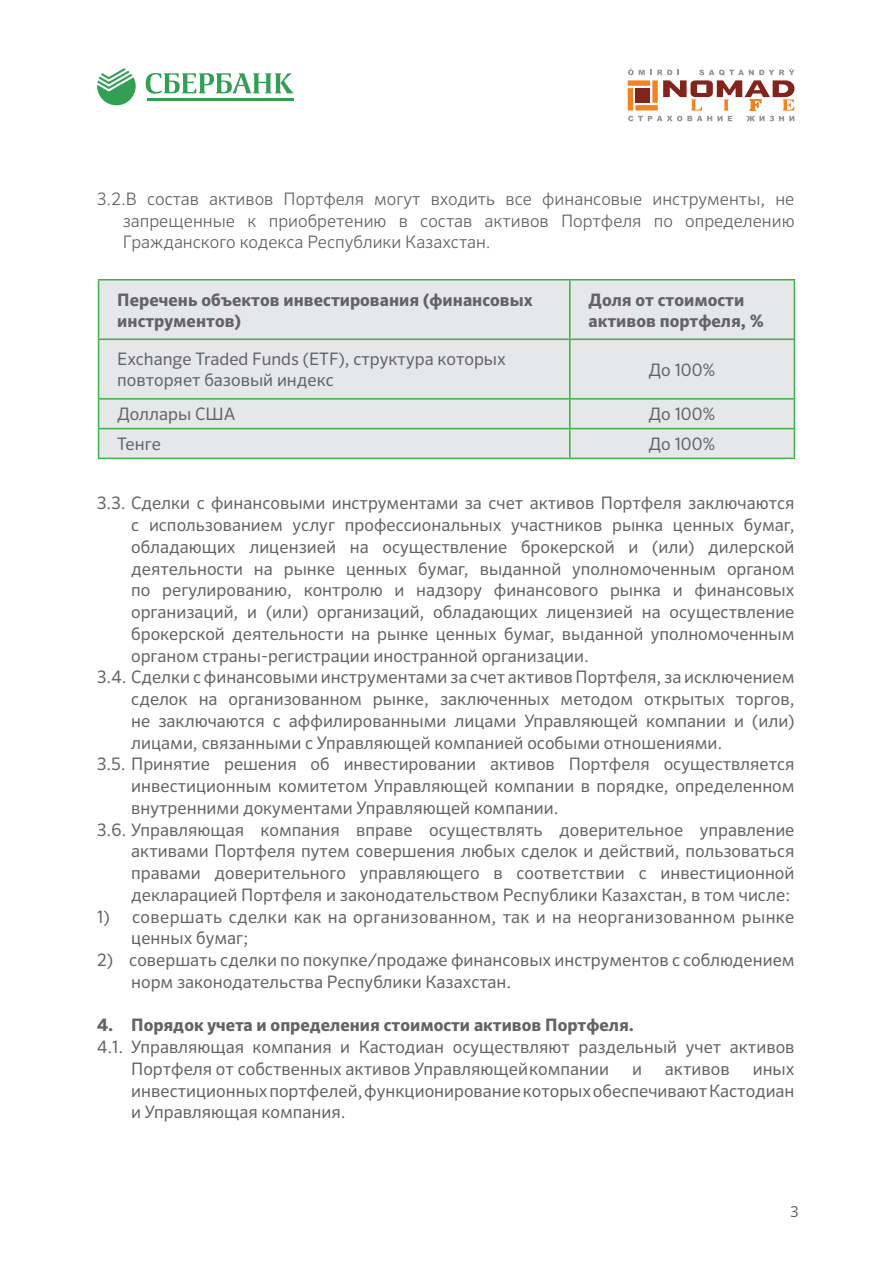
<style>
.page{position:relative;width:893px;height:1263px;background:#fff}
.page>*{position:absolute;margin:0;border:0;box-sizing:border-box;transform-origin:0 0}
.t1{font:17.25px/21.8px "Sero Pro";color:#636366}
.t2{font:300 17.25px/21.8px "Sero Pro";color:#636366;text-align:justify}
.t3{font:700 17.25px/20.7px "Sero Pro";color:#636366}
.t4{font:17.25px/21.8px "Sero Pro";letter-spacing:.02em;color:#636366}
.t5{font:15px "Sero Pro";color:#636366}
</style>
<div class="page">
<svg style="left:628px;top:68px;width:167px;height:53px"></svg>
<svg style="left:146px;top:73px;width:148px;height:21px"></svg>
<hr style="left:147px;top:98px;width:147px;height:2px;background:#339f54">
<svg style="left:97px;top:68px;width:39px;height:37px"></svg>
<div style="left:99px;top:280px;width:695px;height:178px;background:#e6e7e9"></div>
<hr style="left:98px;top:279px;width:472px;height:1px;background:#40ae49">
<hr style="left:98px;top:280px;width:1px;height:59px;background:#40ae49">
<hr style="left:570px;top:279px;width:225px;height:1px;background:#40ae49">
<hr style="left:569px;top:280px;width:2px;height:59px;background:#40ae49">
<hr style="left:794px;top:280px;width:1px;height:59px;background:#40ae49">
<hr style="left:98px;top:339px;width:472px;height:1px;background:#40ae49">
<hr style="left:98px;top:340px;width:1px;height:58px;background:#40ae49">
<hr style="left:570px;top:339px;width:225px;height:1px;background:#40ae49">
<hr style="left:569px;top:340px;width:2px;height:58px;background:#40ae49">
<hr style="left:794px;top:340px;width:1px;height:58px;background:#40ae49">
<hr style="left:98px;top:398px;width:472px;height:2px;background:#40ae49">
<hr style="left:570px;top:398px;width:225px;height:2px;background:#40ae49">
<hr style="left:569px;top:400px;width:2px;height:28px;background:#40ae49">
<hr style="left:98px;top:428px;width:472px;height:1px;background:#40ae49">
<svg style="left:98px;top:400px;width:1px;height:58px"></svg>
<hr style="left:570px;top:428px;width:225px;height:1px;background:#40ae49">
<hr style="left:569px;top:429px;width:2px;height:29px;background:#40ae49">
<svg style="left:794px;top:400px;width:1px;height:58px"></svg>
<hr style="left:98px;top:458px;width:472px;height:1px;background:#40ae49">
<hr style="left:570px;top:458px;width:225px;height:1px;background:#40ae49">
<p class="t2" style="left:123px;top:188px;width:673px;text-indent:-26px">3.2.В состав активов Портфеля могут входить все финансовые инструменты, не запрещенные к приобретению в состав активов Портфеля по определению Гражданского кодекса Республики Казахстан.</p>
<p class="t3" style="left:117px;top:290px;width:417px">Перечень объектов инвестирования (финансовых инструментов)</p>
<p class="t3" style="left:589px;top:290px;width:177px">Доля от стоимости активов портфеля, %</p>
<p class="t1" style="left:117px;top:349px;width:390px;line-height:20.7px">Exchange Traded Funds (ETF), структура которых повторяет базовый индекс</p>
<p class="t1" style="left:649px;top:359px;width:68px">До 100%</p>
<p class="t1" style="left:117px;top:403px;width:120px">Доллары США</p>
<p class="t1" style="left:649px;top:403px;width:68px">До 100%</p>
<p class="t1" style="left:117px;top:433px;width:45px">Тенге</p>
<p class="t1" style="left:649px;top:433px;width:68px">До 100%</p>
<p class="t1" style="left:97px;top:492px;width:699px">3.3. Сделки с финансовыми инструментами за счет активов Портфеля заключаются</p>
<p class="t1" style="left:131px;top:514px;width:665px">с использованием услуг профессиональных участников рынка ценных бумаг,</p>
<p class="t1" style="left:131px;top:536px;width:665px">обладающих лицензией на осуществление брокерской и (или) дилерской</p>
<p class="t1" style="left:131px;top:557px;width:665px">деятельности на рынке ценных бумаг, выданной уполномоченным органом</p>
<p class="t1" style="left:131px;top:579px;width:665px">по регулированию, контролю и надзору финансового рынка и финансовых</p>
<p class="t1" style="left:131px;top:601px;width:665px">организаций, и (или) организаций, обладающих лицензией на осуществление</p>
<p class="t1" style="left:131px;top:623px;width:665px">брокерской деятельности на рынке ценных бумаг, выданной уполномоченным</p>
<p class="t1" style="left:131px;top:644px;width:459px">органом страны-регистрации иностранной организации.</p>
<p class="t1" style="left:97px;top:666px;width:699px">3.4. Сделки с финансовыми инструментами за счет активов Портфеля, за исключением</p>
<p class="t1" style="left:131px;top:688px;width:665px">сделок на организованном рынке, заключенных методом открытых торгов,</p>
<p class="t1" style="left:131px;top:710px;width:665px">не заключаются с аффилированными лицами Управляющей компании и (или)</p>
<p class="t1" style="left:131px;top:731px;width:593px">лицами, связанными с Управляющей компанией особыми отношениями.</p>
<p class="t1" style="left:97px;top:753px;width:699px">3.5. Принятие решения об инвестировании активов Портфеля осуществляется</p>
<p class="t1" style="left:131px;top:775px;width:665px">инвестиционным комитетом Управляющей компании в порядке, определенном</p>
<p class="t1" style="left:131px;top:797px;width:429px">внутренними документами Управляющей компании.</p>
<p class="t1" style="left:97px;top:818px;width:699px">3.6. Управляющая компания вправе осуществлять доверительное управление</p>
<p class="t1" style="left:131px;top:840px;width:665px">активами Портфеля путем совершения любых сделок и действий, пользоваться</p>
<p class="t1" style="left:131px;top:862px;width:665px">правами доверительного управляющего в соответствии с инвестиционной</p>
<p class="t1" style="left:131px;top:884px;width:661px">декларацией Портфеля и законодательством Республики Казахстан, в том числе:</p>
<p class="t4" style="left:131px;top:905px;width:665px;text-indent:-34px">1) совершать сделки как на организованном, так и на неорганизованном рынке ценных бумаг;</p>
<p class="t1" style="left:131px;top:949px;width:665px;text-indent:-34px">2) совершать сделки по покупке/продаже финансовых инструментов с соблюдением норм законодательства Республики Казахстан.</p>
<p class="t3" style="left:97px;top:1015px;width:538px">4. Порядок учета и определения стоимости активов Портфеля.</p>
<p class="t1" style="left:131px;top:1036px;width:665px;text-indent:-34px">4.1. Управляющая компания и Кастодиан осуществляют раздельный учет активов<br>Портфеля от собственных активов Управляющейкомпании</p>
<p class="t1" style="left:632px;top:1058px;width:11px">и</p>
<p class="t1" style="left:665px;top:1058px;width:66px">активов</p>
<p class="t1" style="left:131px;top:1058px;width:665px;text-align:justify;text-indent:622px">иных инвестиционных портфелей, функционирование которых обеспечивают Кастодиан и Управляющая компания.</p>
<p class="t5" style="left:791px;top:1202px;width:10px">3</p>
</div>
